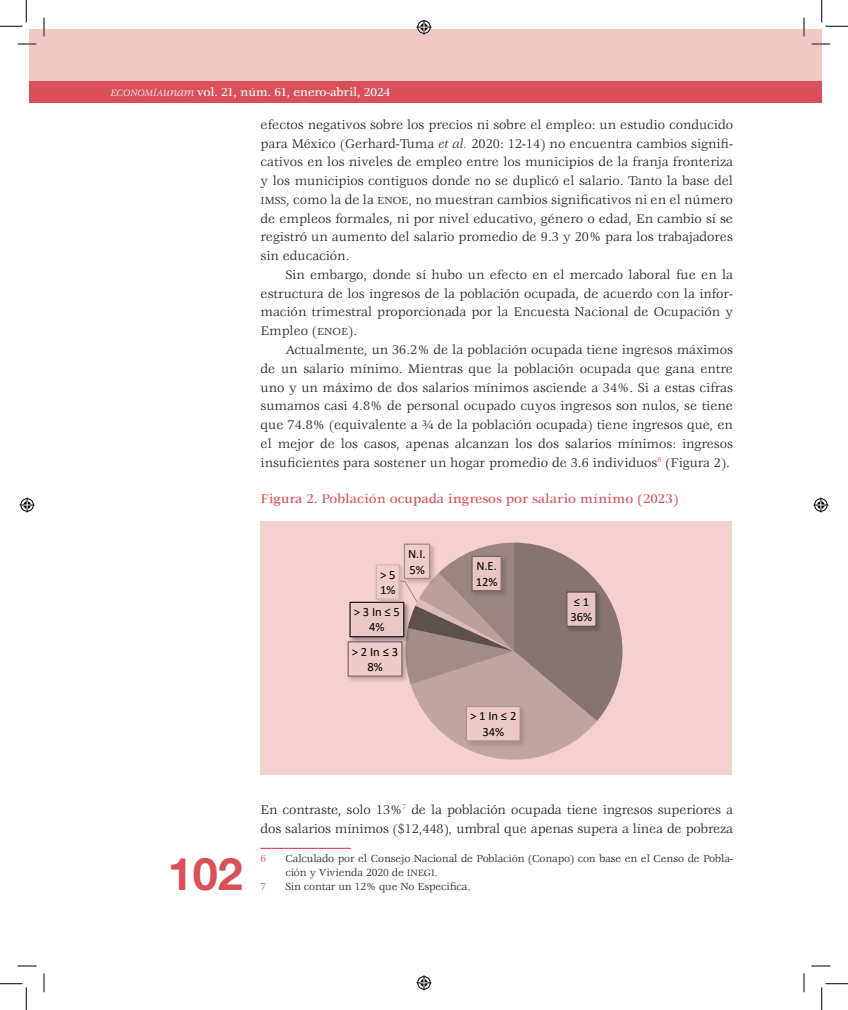
<style>
.page{position:relative;width:848px;height:1010px;background:#fff}
.page>*{position:absolute;margin:0;border:0;box-sizing:border-box;transform-origin:0 0}
.t1{font:700 45px "Helvetica Neue LT Std";color:#d9505b}
.TXT_02{font:13.75px/18.8px "Veljovic Std";color:#231f20;text-align:justify}
.TXT{font:13.75px/18.8px "Veljovic Std";letter-spacing:-.01em;color:#231f20}
.TITULO_CUADROS{font:500 13.75px "Veljovic Std";color:#d9505b}
.t2{font:12.62px/15.2px "Calibri";letter-spacing:-.005em;color:#000}
.t3{font:500 12.5px "Veljovic Std";letter-spacing:-.01em;color:#fff}
.PIE_PAGINA{font:11.25px/13.8px "Veljovic Std";letter-spacing:-.01em;color:#231f20}
.PIE_PAGINA-2{font:11.25px "Veljovic Std";color:#d9505b}
.s1{font-family:"Veljovic Book Italic SC800";font-weight:400;font-size:10px}
.s2{font-family:"Veljovic";font-weight:400;font-style:italic}
.s3{font-family:"Veljovic";font-style:italic}
.s4{font-size:11.25px}
.s5{font-size:10px}
</style>
<div class="page">
<div style="left:29px;top:29px;width:792px;height:56px;background:#f2c8c4"></div>
<div style="left:29px;top:81px;width:792px;height:22px;background:#d9505b"></div>
<hr style="left:260px;top:847px;width:90px;height:1px;background:#d9505b">
<svg style="left:260px;top:521px;width:471px;height:253px;background:#dabbb8"></svg>
<svg style="left:18px;top:43px;width:18px;height:2px"></svg>
<svg style="left:811px;top:43px;width:18px;height:2px"></svg>
<svg style="left:18px;top:965px;width:18px;height:1px"></svg>
<svg style="left:811px;top:965px;width:18px;height:1px"></svg>
<svg style="left:43px;top:18px;width:2px;height:18px"></svg>
<svg style="left:43px;top:973px;width:2px;height:18px"></svg>
<svg style="left:803px;top:18px;width:1px;height:18px"></svg>
<svg style="left:803px;top:973px;width:1px;height:18px"></svg>
<svg style="left:0;top:0;width:27px;height:27px"></svg>
<svg style="left:0;top:983px;width:27px;height:26px"></svg>
<svg style="left:821px;top:0;width:26px;height:27px"></svg>
<svg style="left:821px;top:983px;width:26px;height:26px"></svg>
<svg style="left:416px;top:20px;width:15px;height:15px"></svg>
<svg style="left:416px;top:975px;width:15px;height:15px"></svg>
<svg style="left:20px;top:497px;width:15px;height:15px"></svg>
<svg style="left:813px;top:497px;width:15px;height:15px"></svg>
<p class="t3" style="left:110px;top:85px;width:281px"><span class="s1">ECONOMÍA</span><span class="s2">unam</span> vol. 21, núm. 61, enero-abril, 2024</p>
<p class="TXT_02" style="left:260px;top:116px;width:474px">efectos negativos sobre los precios ni sobre el empleo: un estudio conducido para México (Gerhard-Tuma <span class="s3">et al.</span> 2020: 12-14) no encuentra cambios signifi&shy;cativos en los niveles de empleo entre los municipios de la franja fronteriza y los municipios contiguos donde no se duplicó el salario. Tanto la base del <span class="s4">IMSS</span>, como la de la <span class="s4">ENOE</span>, no muestran cambios significativos ni en el número de empleos formales, ni por nivel educativo, género o edad, En cambio sí se registró un aumento del salario promedio de 9.3 y 20% para los trabajadores sin educación.</p>
<p class="TXT_02" style="left:260px;top:266px;width:474px;text-indent:25px">Sin embargo, donde sí hubo un efecto en el mercado laboral fue en la estructura de los ingresos de la población ocupada, de acuerdo con la infor&shy;mación trimestral proporcionada por la Encuesta Nacional de Ocupación y Empleo (<span class="s4">ENOE</span>).</p>
<p class="TXT_02" style="left:260px;top:341px;width:474px;text-indent:25px">Actualmente, un 36.2% de la población ocupada tiene ingresos máximos de un salario mínimo. Mientras que la población ocupada que gana entre uno y un máximo de dos salarios mínimos asciende a 34%. Si a estas cifras sumamos casi 4.8% de personal ocupado cuyos ingresos son nulos, se tiene que 74.8% (equivalente a ¾ de la población ocupada) tiene ingresos que, en el mejor de los casos, apenas alcanzan los dos salarios mínimos: ingresos insuficientes para sostener un hogar promedio de 3.6 individuos<sup>6</sup> (Figura 2).</p>
<p class="TITULO_CUADROS" style="left:260px;top:491px;width:419px">Figura 2. Población ocupada ingresos por salario mínimo (2023)</p>
<p class="t2" style="left:380px;top:566px;width:17px">&gt; 5<br>1%</p>
<p class="t2" style="left:353px;top:604px;width:48px;text-align:center">&gt; 3 In ≤ 5<br>4%</p>
<p class="t2" style="left:352px;top:643px;width:48px;text-align:center">&gt; 2 In ≤ 3<br>8%</p>
<p class="t2" style="left:408px;top:546px;width:19px">N.I.<br>5%</p>
<p class="t2" style="left:475px;top:558px;width:23px">N.E.<br>12%</p>
<p class="t2" style="left:470px;top:708px;width:48px;text-align:center">&gt; 1 In ≤ 2<br>34%</p>
<p class="t2" style="left:570px;top:593px;width:23px">≤ 1<br>36%</p>
<h1 class="t1" style="left:168px;top:845px;width:77px">102</h1>
<p class="TXT" style="left:260px;top:800px;width:474px">En contraste, solo 13%<sup>7</sup> de la población ocupada tiene ingresos superiores a dos salarios mínimos ($12,448), umbral que apenas supera a línea de pobreza</p>
<p class="PIE_PAGINA-2" style="left:260px;top:852px;width:7px">6</p>
<p class="PIE_PAGINA" style="left:285px;top:852px;width:449px">Calculado por el Consejo Nacional de Población (Conapo) con base en el Censo de Pobla&shy;ción y Vivienda 2020 de <span class="s5">INEGI</span>.</p>
<p class="PIE_PAGINA-2" style="left:260px;top:879px;width:7px">7</p>
<p class="PIE_PAGINA" style="left:285px;top:879px;width:186px">Sin contar un 12% que No Especifica.</p>
</div>
